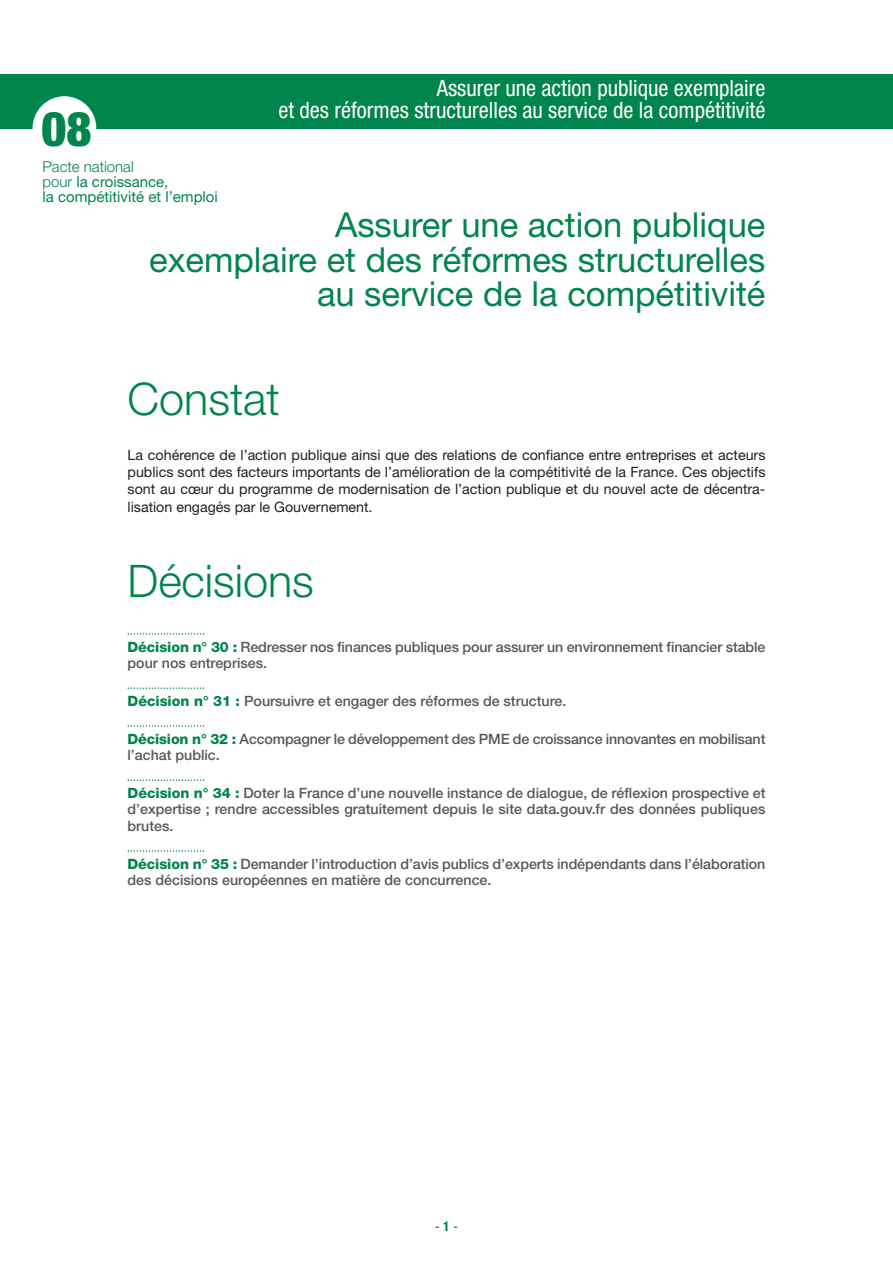
<style>
.page{position:relative;width:893px;height:1263px;background:#fff}
.page>*{position:absolute;margin:0;border:0;box-sizing:border-box;transform-origin:0 0}
.t1{font:900 condensed 48px "Helvetica Neue";color:#00854a}
.t2{font:300 45px "Helvetica Neue";color:#00854a}
.t3{font:34.5px/34.5px "Helvetica Neue";color:#00854a;text-align:right}
.t4{font:condensed 22.5px/22.5px "Helvetica Neue";color:#fff;text-align:right}
.t5{font:15px/15px "Helvetica Neue";color:#00854a}
.t6{font:500 14.25px/16.5px "Helvetica Neue";letter-spacing:-.005em;color:#57585a}
.t7{font:14.25px/17.2px "Helvetica Neue";color:#231f20;text-align:justify}
.t8{font:13.5px "Helvetica";color:#00854a}
.s1{font-weight:300}
.s2{font-weight:800;color:#00854a}
.s3{font-family:"Helvetica Neue";font-weight:700;font-stretch:condensed}
</style>
<div class="page">
<div style="left:0;top:74px;width:893px;height:54px;background:#00854a"></div>
<svg style="left:128px;top:633px;width:76px;height:2px"></svg>
<svg style="left:128px;top:687px;width:76px;height:2px"></svg>
<svg style="left:128px;top:725px;width:76px;height:2px"></svg>
<svg style="left:128px;top:779px;width:76px;height:2px"></svg>
<svg style="left:128px;top:850px;width:76px;height:2px"></svg>
<div style="left:33px;top:96px;width:63px;height:64px;background:#fff;border-radius:50%"></div>
<h1 class="t1" style="left:42px;top:99px;width:51px">08</h1>
<p class="t5" style="left:43px;top:159px;width:177px"><span class="s1">Pacte national<br>pour</span> la croissance,<br>la compétitivité et l’emploi</p>
<h3 class="t4" style="left:278px;top:78px;width:489px">Assurer une action publique exemplaire<br>et des réformes structurelles au service de la compétitivité</h3>
<h3 class="t3" style="left:149px;top:211px;width:618px">Assurer une action publique<br>exemplaire et des réformes structurelles au service de la compétitivité</h3>
<h2 class="t2" style="left:128px;top:383px;width:154px">Constat</h2>
<p class="t7" style="left:128px;top:447px;width:639px">La cohérence de l’action publique ainsi que des relations de confiance entre entreprises et acteurs publics sont des facteurs importants de l’amélioration de la compétitivité de la France. Ces objectifs sont au cœur du programme de modernisation de l’action publique et du nouvel acte de décentra&shy;lisation engagés par le Gouvernement.</p>
<h2 class="t2" style="left:128px;top:565px;width:188px">Décisions</h2>
<p class="t6" style="left:128px;top:640px;width:639px"><span class="s2">Décision n° 30 :</span> Redresser nos finances publiques pour assurer un environnement financier stable pour nos entreprises.</p>
<p class="t6" style="left:128px;top:694px;width:440px"><span class="s2">Décision n° 31 :</span> Poursuivre et engager des réformes de structure.</p>
<p class="t6" style="left:128px;top:732px;width:639px"><span class="s2">Décision n° 32 :</span> Accompagner le développement des PME de croissance innovantes en mobilisant l’achat public.</p>
<p class="t6" style="left:128px;top:786px;width:639px;text-align:justify"><span class="s2">Décision n° 34 :</span> Doter la France d’une nouvelle instance de dialogue, de réflexion prospective et d’expertise ; rendre accessibles gratuitement depuis le site data.gouv.fr des données publiques brutes.</p>
<p class="t6" style="left:128px;top:857px;width:639px"><span class="s2">Décision n° 35 :</span> Demander l’introduction d’avis publics d’experts indépendants dans l’élaboration des décisions européennes en matière de concurrence.</p>
<p class="t8" style="left:435px;top:1219px;width:24px">-<span class="s3">1</span>-</p>
</div>
